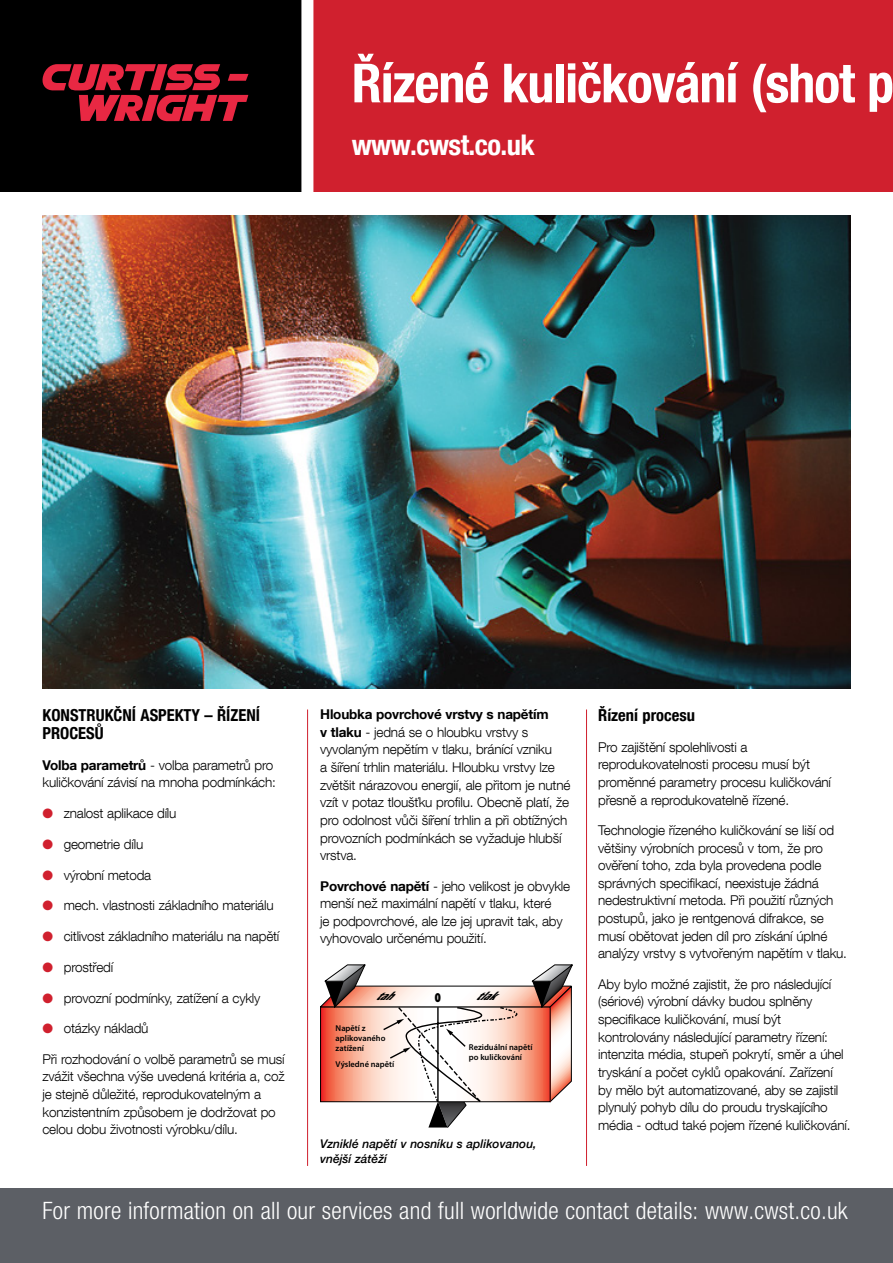
<style>
.page{position:relative;width:893px;height:1263px;background:#fff}
.page>*{position:absolute;margin:0;border:0;box-sizing:border-box;transform-origin:0 0}
.t1{font:700 condensed 54px "Helvetica Neue LT Com";letter-spacing:-.02em;color:#fff}
.t2{font:700 condensed 28.5px "Helvetica Neue LT Com";letter-spacing:-.02em;color:#fff}
.t3{font:300 condensed 24px "Helvetica Neue LT Com";letter-spacing:.01em;color:#fff}
.t4{font:700 condensed 16.5px/18px "Helvetica Neue LT Com";color:#000}
.t5{font:300 13.5px/17.7px "Helvetica Neue LT Com";letter-spacing:-.015em;color:#000}
.t6{font:900 condensed 12.3px "Futura BT";color:#000}
.t7{font:italic 900 condensed 12.15px "Myriad Pro";color:#000;scale:1.04 1}
.t8{font:italic 500 12px/15px "Helvetica Neue LT Com";color:#000}
.t9{font:600 8.4px/10.2px "Myriad Pro";color:#000}
.s1{font-weight:700}
.s2{color:#d0202e}
</style>
<div class="page">
<div style="left:0;top:1188px;width:893px;height:75px;background:#5c5f65"></div>
<div style="left:313px;top:0;width:580px;height:191px;background:#d0202e"></div>
<div style="left:0;top:0;width:307px;height:191px;background:#000"></div>
<svg style="left:43px;top:64px;width:205px;height:57px"></svg>
<div style="left:301px;top:0;width:12px;height:200px;background:#fff"></div>
<hr style="left:586px;top:709px;width:1px;height:457px;background:#d0202e">
<hr style="left:307px;top:709px;width:1px;height:457px;background:#d0202e">
<img style="left:43px;top:215px;width:807px;height:474px">
<svg style="left:320px;top:964px;width:253px;height:164px"></svg>
<h1 class="t1" style="left:352px;top:51px;width:544px">Řízené kuličkování (shot p</h1>
<h2 class="t2" style="left:352px;top:128px;width:185px">www.cwst.co.uk</h2>
<p class="t4" style="left:43px;top:706px;width:219px">KONSTRUKČNÍ ASPEKTY – ŘÍZENÍ<br>PROCESŮ</p>
<p class="t5" style="left:43px;top:756px;width:235px"><span class="s1">Volba parametrů</span> - volba parametrů pro kuličkování závisí na mnoha podmínkách:</p>
<p class="t5" style="left:43px;top:804px;width:135px"><span class="s2">●</span> znalost aplikace dílu</p>
<p class="t5" style="left:43px;top:835px;width:102px"><span class="s2">●</span> geometrie dílu</p>
<p class="t5" style="left:43px;top:866px;width:110px"><span class="s2">●</span> výrobní metoda</p>
<p class="t5" style="left:43px;top:896px;width:233px"><span class="s2">●</span> mech. vlastnosti základního materiálu</p>
<p class="t5" style="left:43px;top:927px;width:238px"><span class="s2">●</span> citlivost základního materiálu na napětí</p>
<p class="t5" style="left:43px;top:958px;width:72px"><span class="s2">●</span> prostředí</p>
<p class="t5" style="left:43px;top:989px;width:219px"><span class="s2">●</span> provozní podmínky, zatížení a cykly</p>
<p class="t5" style="left:43px;top:1019px;width:108px"><span class="s2">●</span> otázky nákladů</p>
<p class="t5" style="left:43px;top:1050px;width:244px">Při rozhodování o volbě parametrů se musí zvážit všechna výše uvedená kritéria a, což je stejně důležité, reprodukovatelným a konzistentním způsobem je dodržovat po celou dobu životnosti výrobku/dílu.</p>
<p class="t5" style="left:320px;top:705px;width:252px"><span class="s1">Hloubka povrchové vrstvy s napětím<br>v tlaku</span> - jedná se o hloubku vrstvy s vyvolaným nepětím v tlaku, bránící vzniku<br>a šíření trhlin materiálu. Hloubku vrstvy lze zvětšit nárazovou energií, ale přitom je nutné vzít v potaz tloušťku profilu. Obecně platí, že pro odolnost vůči šíření trhlin a při obtížných provozních podmínkách se vyžaduje hlubší vrstva.</p>
<p class="t5" style="left:320px;top:877px;width:252px"><span class="s1">Povrchové napětí</span> - jeho velikost je obvykle menší než maximální napětí v tlaku, které<br>je podpovrchové, ale lze jej upravit tak, aby vyhovovalo určenému použití.</p>
<p class="t7" style="left:375px;top:988px;width:32px">tah</p>
<p class="t7" style="left:475px;top:988px;width:34px">tlak</p>
<p class="t9" style="left:336px;top:1022px;width:51px">Napětí z aplikovaného zatížení</p>
<p class="t9" style="left:336px;top:1059px;width:60px">Výsledné napětí</p>
<p class="t6" style="left:435px;top:990px;width:8px">0</p>
<p class="t9" style="left:469px;top:1042px;width:65px">Reziduální napětí po kuličkování</p>
<p class="t8" style="left:320px;top:1136px;width:218px">Vzniklé napětí v nosníku s aplikovanou, vnější zátěží</p>
<p class="t4" style="left:598px;top:706px;width:98px">Řízení procesu</p>
<p class="t5" style="left:598px;top:738px;width:234px">Pro zajištění spolehlivosti a reprodukovatelnosti procesu musí být proměnné parametry procesu kuličkování přesně a reprodukovatelně řízené.</p>
<p class="t5" style="left:598px;top:821px;width:250px">Technologie řízeného kuličkování se liší od většiny výrobních procesů v tom, že pro ověření toho, zda byla provedena podle správných specifikací, neexistuje žádná nedestruktivní metoda. Při použití různých postupů, jako je rentgenová difrakce, se musí obětovat jeden díl pro získání úplné analýzy vrstvy s vytvořeným napětím v tlaku.</p>
<p class="t5" style="left:598px;top:975px;width:254px">Aby bylo možné zajistit, že pro následující (sériové) výrobní dávky budou splněny specifikace kuličkování, musí být kontrolovány následující parametry řízení: intenzita média, stupeň pokrytí, směr a úhel tryskání a počet cyklů opakování. Zařízení<br>by mělo být automatizované, aby se zajistil plynulý pohyb dílu do proudu tryskajícího média - odtud také pojem řízené kuličkování.</p>
<h3 class="t3" style="left:43px;top:1197px;width:807px">For more information on all our services and full worldwide contact details: www.cwst.co.uk</h3>
</div>
